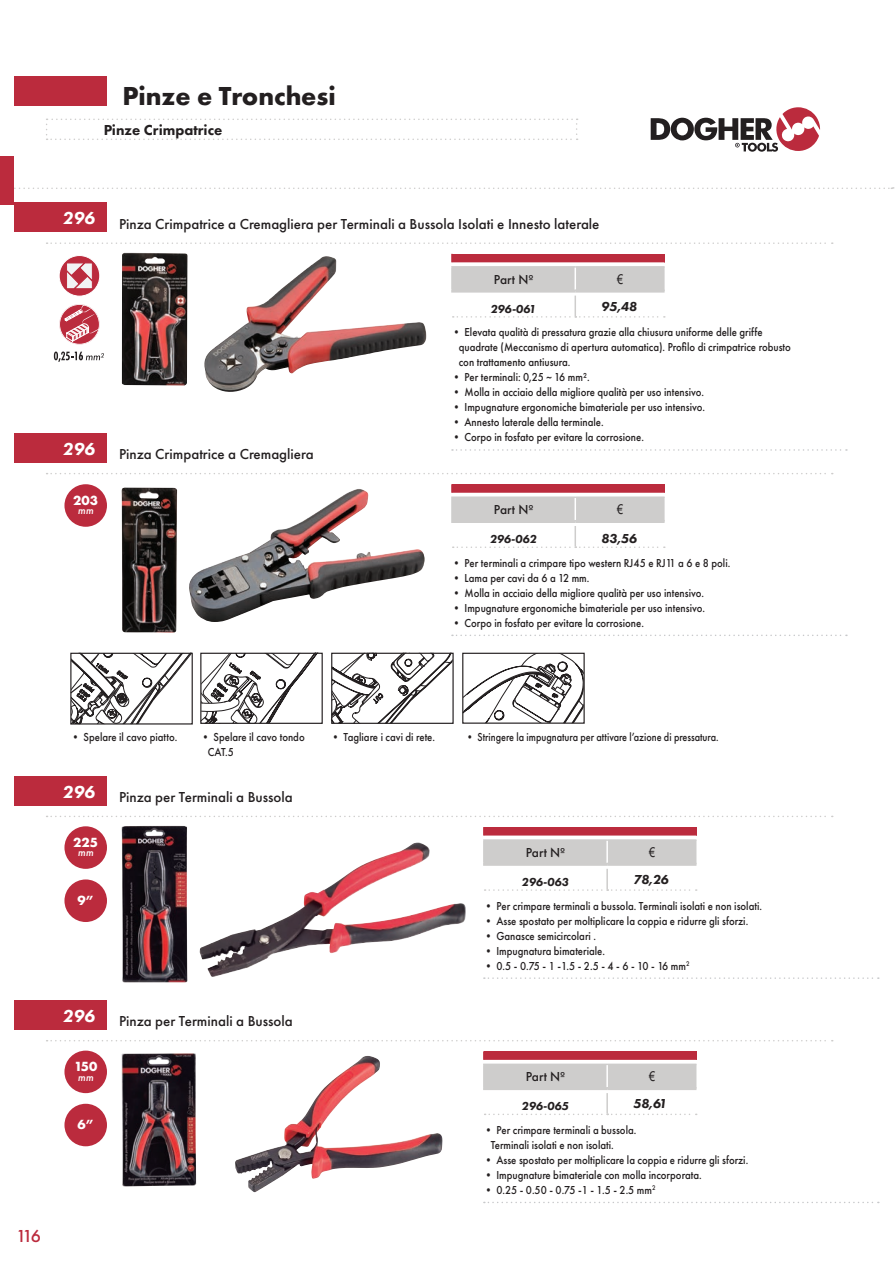
<style>
.page{position:relative;width:895px;height:1262px;background:#fff}
.page>*{position:absolute;margin:0;border:0;box-sizing:border-box;transform-origin:0 0}
.t1{font:700 27px "Futura PT";color:#231f20}
.t2{font:italic 800 18px "Futura PT";color:#fff}
.t3{font:500 18px "Futura PT";color:#bb2b3d}
.t4{font:500 15px "Futura PT";color:#231f20}
.t5{font:800 15px "Futura PT";color:#231f20}
.t6{font:700 13.8px "Futura PT";color:#fff}
.t7{font:500 13.5px "Futura PT";color:#231f20}
.t8{font:italic 800 13.5px "Futura PT";letter-spacing:-.01em;color:#231f20}
.t9{font:13.5px "Arial";color:#231f20;scale:.8 1}
.t10{font:500 12px/15px "Futura PT";color:#231f20;scale:.9 1}
.t11{font:500 12px "Futura PT";color:#231f20;scale:.85 1}
.t12{font:italic 800 12px "Futura PT";letter-spacing:-.01em;color:#231f20}
.t13{font:italic 500 10.95px "Futura PT";color:#fff}
</style>
<div class="page">
<svg style="left:46px;top:119px;width:532px;height:21px"></svg>
<div style="left:14px;top:77px;width:92px;height:29px;background:#bb2b3d"></div>
<svg style="left:651px;top:107px;width:169px;height:45px"></svg>
<svg style="left:14px;top:187px;width:881px;height:2px"></svg>
<div style="left:0;top:156px;width:14px;height:49px;background:#bb2b3d"></div>
<div style="left:14px;top:203px;width:92px;height:29px;background:#bb2b3d"></div>
<svg style="left:47px;top:242px;width:786px;height:2px"></svg>
<hr style="left:574px;top:296px;width:2px;height:20px;background:#cecdcc">
<svg style="left:453px;top:316px;width:212px;height:2px"></svg>
<svg style="left:451px;top:254px;width:214px;height:42px;background:#d2b5b8"></svg>
<hr style="left:451px;top:268px;width:2px;height:22px;background:#cecdcc">
<svg style="left:59px;top:304px;width:41px;height:41px"></svg>
<div style="left:59px;top:304px;width:41px;height:41px;border:2px solid #fff;border-radius:50%"></div>
<svg style="left:65px;top:304px;width:35px;height:38px"></svg>
<svg style="left:54px;top:351px;width:50px;height:11px"></svg>
<div style="left:59px;top:255px;width:41px;height:41px;background:#bb2b3d;border-radius:50%"></div>
<div style="left:59px;top:255px;width:41px;height:41px;border:1px solid #fff;border-radius:50%"></div>
<svg style="left:67px;top:263px;width:25px;height:26px"></svg>
<div style="left:14px;top:433px;width:92px;height:29px;background:#bb2b3d"></div>
<svg style="left:47px;top:473px;width:786px;height:1px"></svg>
<hr style="left:574px;top:526px;width:2px;height:20px;background:#cecdcc">
<svg style="left:453px;top:546px;width:212px;height:2px"></svg>
<svg style="left:451px;top:484px;width:214px;height:39px;background:#ceadb1"></svg>
<hr style="left:451px;top:498px;width:2px;height:22px;background:#cecdcc">
<svg style="left:70px;top:653px;width:251px;height:72px"></svg>
<div style="left:331px;top:653px;width:123px;height:71px;border:1px solid #231f20"></div>
<svg style="left:331px;top:652px;width:121px;height:71px"></svg>
<svg style="left:462px;top:653px;width:123px;height:71px"></svg>
<img style="left:204px;top:256px;width:222px;height:136px">
<img style="left:122px;top:253px;width:66px;height:132px">
<img style="left:189px;top:489px;width:236px;height:133px">
<img style="left:121px;top:487px;width:56px;height:145px">
<div style="left:14px;top:776px;width:92px;height:29px;background:#bb2b3d"></div>
<svg style="left:47px;top:815px;width:786px;height:2px"></svg>
<hr style="left:606px;top:869px;width:2px;height:20px;background:#cecdcc">
<svg style="left:485px;top:889px;width:212px;height:2px"></svg>
<svg style="left:483px;top:827px;width:213px;height:39px;background:#ceaeb1"></svg>
<hr style="left:483px;top:841px;width:2px;height:22px;background:#cecdcc">
<img style="left:200px;top:843px;width:215px;height:118px">
<img style="left:122px;top:826px;width:66px;height:156px">
<div style="left:64px;top:826px;width:43px;height:43px;background:#bb2b3d;border-radius:50%"></div>
<div style="left:64px;top:879px;width:43px;height:43px;background:#bb2b3d;border-radius:50%"></div>
<div style="left:14px;top:1000px;width:92px;height:29px;background:#bb2b3d"></div>
<svg style="left:47px;top:1040px;width:786px;height:1px"></svg>
<hr style="left:606px;top:1093px;width:2px;height:20px;background:#cecdcc">
<svg style="left:485px;top:1113px;width:212px;height:2px"></svg>
<svg style="left:483px;top:1051px;width:213px;height:39px;background:#ceadb0"></svg>
<hr style="left:483px;top:1065px;width:2px;height:22px;background:#cecdcc">
<img style="left:122px;top:1053px;width:74px;height:133px">
<div style="left:64px;top:1050px;width:43px;height:43px;background:#bb2b3d;border-radius:50%"></div>
<div style="left:64px;top:1103px;width:43px;height:43px;background:#bb2b3d;border-radius:50%"></div>
<img style="left:235px;top:1056px;width:132px;height:124px">
<div style="left:64px;top:484px;width:43px;height:43px;background:#bb2b3d;border-radius:50%"></div>
<svg style="left:452px;top:449px;width:395px;height:2px"></svg>
<svg style="left:452px;top:634px;width:395px;height:2px"></svg>
<svg style="left:484px;top:977px;width:395px;height:2px"></svg>
<svg style="left:484px;top:1201px;width:395px;height:2px"></svg>
<h1 class="t1" style="left:122px;top:78px;width:215px">Pinze e Tronchesi</h1>
<p class="t5" style="left:104px;top:121px;width:120px">Pinze Crimpatrice</p>
<p class="t2" style="left:63px;top:207px;width:34px">296</p>
<p class="t2" style="left:63px;top:437px;width:34px">296</p>
<p class="t4" style="left:119px;top:215px;width:482px">Pinza Crimpatrice a Cremagliera per Terminali a Bussola Isolati e Innesto laterale</p>
<p class="t7" style="left:494px;top:271px;width:41px">Part Nº</p>
<p class="t9" style="left:617px;top:270px;width:9px">€</p>
<p class="t12" style="left:490px;top:301px;width:47px">296-061</p>
<p class="t8" style="left:601px;top:298px;width:37px">95,48</p>
<p class="t4" style="left:119px;top:445px;width:196px">Pinza Crimpatrice a Cremagliera</p>
<p class="t10" style="left:459px;top:325px;width:371px;text-indent:-8px">• Elevata qualità di pressatura grazie alla chiusura uniforme delle griffe quadrate (Meccanismo di apertura automatica). Profilo di crimpatrice robusto con trattamento antiusura.</p>
<p class="t10" style="left:451px;top:370px;width:155px">• Per terminali: 0,25 ~ 16 mm².</p>
<p class="t10" style="left:451px;top:385px;width:282px">• Molla in acciaio della migliore qualità per uso intensivo.</p>
<p class="t10" style="left:451px;top:400px;width:284px">• Impugnature ergonomiche bimateriale per uso intensivo.</p>
<p class="t10" style="left:451px;top:415px;width:171px">• Annesto laterale della terminale.</p>
<p class="t10" style="left:451px;top:430px;width:216px">• Corpo in fosfato per evitare la corrosione.</p>
<p class="t6" style="left:73px;top:491px;width:26px">203</p>
<p class="t13" style="left:78px;top:504px;width:17px">mm</p>
<p class="t7" style="left:494px;top:501px;width:41px">Part Nº</p>
<p class="t9" style="left:617px;top:500px;width:9px">€</p>
<p class="t12" style="left:490px;top:531px;width:49px">296-062</p>
<p class="t8" style="left:601px;top:530px;width:37px">83,56</p>
<p class="t10" style="left:451px;top:555px;width:312px">• Per terminali a crimpare tipo western RJ45 e RJ11 a 6 e 8 poli.</p>
<p class="t10" style="left:451px;top:570px;width:155px">• Lama per cavi da 6 a 12 mm.</p>
<p class="t10" style="left:451px;top:585px;width:282px">• Molla in acciaio della migliore qualità per uso intensivo.</p>
<p class="t10" style="left:451px;top:600px;width:284px">• Impugnature ergonomiche bimateriale per uso intensivo.</p>
<p class="t10" style="left:451px;top:615px;width:216px">• Corpo in fosfato per evitare la corrosione.</p>
<h2 class="t3" style="left:16px;top:1225px;width:26px">116</h2>
<p class="t10" style="left:70px;top:730px;width:120px">• Spelare il cavo piatto.</p>
<p class="t10" style="left:208px;top:730px;width:109px;text-indent:-8px">• Spelare il cavo tondo<br>CAT.5</p>
<p class="t10" style="left:330px;top:730px;width:118px">• Tagliare i cavi di rete.</p>
<p class="t11" style="left:465px;top:730px;width:300px">• Stringere la impugnatura per attivare l’azione di pressatura.</p>
<p class="t2" style="left:63px;top:780px;width:34px">296</p>
<p class="t6" style="left:73px;top:833px;width:26px">225</p>
<p class="t13" style="left:78px;top:846px;width:17px">mm</p>
<p class="t6" style="left:78px;top:891px;width:18px">9”</p>
<p class="t4" style="left:119px;top:788px;width:175px">Pinza per Terminali a Bussola</p>
<p class="t2" style="left:63px;top:1004px;width:34px">296</p>
<p class="t6" style="left:74px;top:1057px;width:25px">150</p>
<p class="t13" style="left:78px;top:1070px;width:17px">mm</p>
<p class="t6" style="left:78px;top:1116px;width:18px">6”</p>
<p class="t4" style="left:119px;top:1012px;width:175px">Pinza per Terminali a Bussola</p>
<p class="t7" style="left:526px;top:844px;width:41px">Part Nº</p>
<p class="t9" style="left:649px;top:843px;width:9px">€</p>
<p class="t12" style="left:522px;top:874px;width:49px">296-063</p>
<p class="t8" style="left:633px;top:871px;width:37px">78,26</p>
<p class="t10" style="left:483px;top:898px;width:311px">• Per crimpare terminali a bussola. Terminali isolati e non isolati.</p>
<p class="t10" style="left:483px;top:913px;width:296px">• Asse spostato per moltiplicare la coppia e ridurre gli sforzi.</p>
<p class="t10" style="left:483px;top:928px;width:127px">• Ganasce semicircolari .</p>
<p class="t10" style="left:483px;top:943px;width:137px">• Impugnatura bimateriale.</p>
<p class="t10" style="left:483px;top:958px;width:231px">• 0.5 - 0.75 - 1 -1.5 - 2.5 - 4 - 6 - 10 - 16 mm<sup>2</sup></p>
<p class="t7" style="left:526px;top:1068px;width:41px">Part Nº</p>
<p class="t9" style="left:649px;top:1067px;width:9px">€</p>
<p class="t12" style="left:522px;top:1098px;width:49px">296-065</p>
<p class="t8" style="left:633px;top:1095px;width:36px">58,61</p>
<p class="t10" style="left:483px;top:1122px;width:172px">• Per crimpare terminali a bussola.</p>
<p class="t10" style="left:491px;top:1137px;width:138px">Terminali isolati e non isolati.</p>
<p class="t10" style="left:483px;top:1152px;width:296px">• Asse spostato per moltiplicare la coppia e ridurre gli sforzi.</p>
<p class="t10" style="left:483px;top:1167px;width:244px">• Impugnature bimateriale con molla incorporata.</p>
<p class="t10" style="left:483px;top:1182px;width:193px">• 0.25 - 0.50 - 0.75 -1 - 1.5 - 2.5 mm<sup>2</sup></p>
</div>
